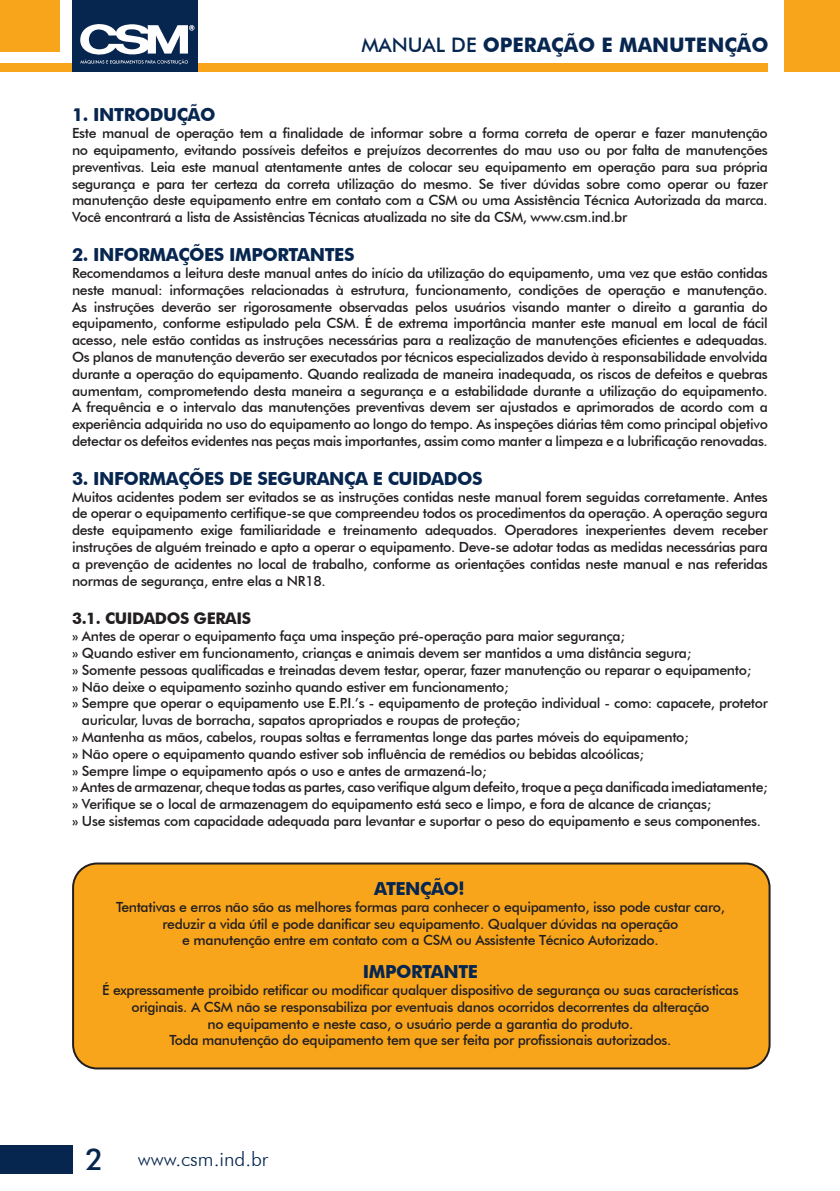
<style>
.page{position:relative;width:840px;height:1191px;background:#fff}
.page>*{position:absolute;margin:0;border:0;box-sizing:border-box;transform-origin:0 0}
.t1{font:700 20px "Futura BT";color:#07264f}
.t2{font:300 20px "Futura BT";color:#07264f}
.t3{font:700 18px "Futura BT";letter-spacing:-.025em;color:#07264f}
.t4{font:700 16px "Futura BT";letter-spacing:-.025em;color:#231f20}
.t5{font:500 14px/16.8px "Futura BT";letter-spacing:-.025em;color:#231f20;text-align:justify}
.s1{font-weight:500}
.s2{font-weight:500;font-size:30px}
</style>
<div class="page">
<div style="left:0;top:64px;width:767px;height:8px;background:#f9a51b"></div>
<div style="left:72px;top:0;width:125px;height:72px;background:#07264f"></div>
<svg style="left:80px;top:24px;width:114px;height:40px"></svg>
<div style="left:784px;top:0;width:55px;height:72px;background:#f9a51b"></div>
<div style="left:0;top:0;width:60px;height:52px;background:#f9a51b"></div>
<div style="left:0;top:1145px;width:73px;height:29px;background:#07264f"></div>
<div style="left:73px;top:863px;width:696px;height:205px;background:#f9a51b;border-radius:24px"></div>
<div style="left:72px;top:862px;width:698px;height:207px;border:2px solid #231f20;border-radius:24px"></div>
<h1 class="t1" style="left:361px;top:32px;width:408px"><span class="s1">MANUAL DE</span> OPERAÇÃO E MANUTENÇÃO</h1>
<p class="t3" style="left:72px;top:104px;width:145px">1. INTRODUÇÃO</p>
<p class="t5" style="left:72px;top:125px;width:697px">Este manual de operação tem a finalidade de informar sobre a forma correta de operar e fazer manutenção no equipamento, evitando possíveis defeitos e prejuízos decorrentes do mau uso ou por falta de manutenções preventivas. Leia este manual atentamente antes de colocar seu equipamento em operação para sua própria segurança e para ter certeza da correta utilização do mesmo. Se tiver dúvidas sobre como operar ou fazer manutenção deste equipamento entre em contato com a CSM ou uma Assistência Técnica Autorizada da marca.<br>Você encontrará a lista de Assistências Técnicas atualizada no site da CSM, www.csm.ind.br</p>
<p class="t3" style="left:72px;top:244px;width:284px">2. INFORMAÇÕES IMPORTANTES</p>
<p class="t5" style="left:72px;top:264px;width:697px">Recomendamos a leitura deste manual antes do início da utilização do equipamento, uma vez que estão contidas neste manual: informações relacionadas à estrutura, funcionamento, condições de operação e manutenção.<br>As instruções deverão ser rigorosamente observadas pelos usuários visando manter o direito a garantia do equipamento, conforme estipulado pela CSM. É de extrema importância manter este manual em local de fácil acesso, nele estão contidas as instruções necessárias para a realização de manutenções eficientes e adequadas.<br>Os planos de manutenção deverão ser executados por técnicos especializados devido à responsabilidade envolvida durante a operação do equipamento. Quando realizada de maneira inadequada, os riscos de defeitos e quebras aumentam, comprometendo desta maneira a segurança e a estabilidade durante a utilização do equipamento.<br>A frequência e o intervalo das manutenções preventivas devem ser ajustados e aprimorados de acordo com a experiência adquirida no uso do equipamento ao longo do tempo. As inspeções diárias têm como principal objetivo detectar os defeitos evidentes nas peças mais importantes, assim como manter a limpeza e a lubrificação renovadas.</p>
<p class="t3" style="left:72px;top:467px;width:412px">3. INFORMAÇÕES DE SEGURANÇA E CUIDADOS</p>
<p class="t5" style="left:72px;top:488px;width:697px">Muitos acidentes podem ser evitados se as instruções contidas neste manual forem seguidas corretamente. Antes de operar o equipamento certifique-se que compreendeu todos os procedimentos da operação. A operação segura deste equipamento exige familiaridade e treinamento adequados. Operadores inexperientes devem receber instruções de alguém treinado e apto a operar o equipamento. Deve-se adotar todas as medidas necessárias para a prevenção de acidentes no local de trabalho, conforme as orientações contidas neste manual e nas referidas normas de segurança, entre elas a NR18.</p>
<p class="t4" style="left:72px;top:609px;width:180px">3.1. CUIDADOS GERAIS</p>
<p class="t5" style="left:72px;top:628px;width:554px">» Antes de operar o equipamento faça uma inspeção pré-operação para maior segurança;</p>
<p class="t5" style="left:72px;top:644px;width:620px">» Quando estiver em funcionamento, crianças e animais devem ser mantidos a uma distância segura;</p>
<p class="t5" style="left:72px;top:661px;width:680px">» Somente pessoas qualificadas e treinadas devem testar, operar, fazer manutenção ou reparar o equipamento;</p>
<p class="t5" style="left:72px;top:678px;width:438px">» Não deixe o equipamento sozinho quando estiver em funcionamento;</p>
<p class="t5" style="left:72px;top:695px;width:697px">» Sempre que operar o equipamento use E.P.I.’s - equipamento de proteção individual - como: capacete, protetor</p>
<p class="t5" style="left:82px;top:712px;width:439px">auricular, luvas de borracha, sapatos apropriados e roupas de proteção;</p>
<p class="t5" style="left:72px;top:728px;width:617px">» Mantenha as mãos, cabelos, roupas soltas e ferramentas longe das partes móveis do equipamento;</p>
<p class="t5" style="left:72px;top:745px;width:573px">» Não opere o equipamento quando estiver sob influência de remédios ou bebidas alcoólicas;</p>
<p class="t5" style="left:72px;top:762px;width:416px">» Sempre limpe o equipamento após o uso e antes de armazená-lo;</p>
<p class="t5" style="left:72px;top:779px;width:696px">» Antes de armazenar, cheque todas as partes, caso verifique algum defeito, troque a peça danificada imediatamente;</p>
<p class="t5" style="left:72px;top:796px;width:640px">» Verifique se o local de armazenagem do equipamento está seco e limpo, e fora de alcance de crianças;</p>
<p class="t5" style="left:72px;top:812px;width:690px">» Use sistemas com capacidade adequada para levantar e suportar o peso do equipamento e seus componentes.</p>
<p class="t3" style="left:374px;top:877px;width:92px">ATENÇÃO!</p>
<p class="t5" style="left:116px;top:898px;width:610px;text-align:center">Tentativas e erros não são as melhores formas para conhecer o equipamento, isso pode custar caro, reduzir a vida útil e pode danificar seu equipamento. Qualquer dúvidas na operação<br>e manutenção entre em contato com a CSM ou Assistente Técnico Autorizado.</p>
<p class="t3" style="left:362px;top:961px;width:117px">IMPORTANTE</p>
<p class="t5" style="left:102px;top:981px;width:637px;text-align:center">É expressamente proibido retificar ou modificar qualquer dispositivo de segurança ou suas características originais. A CSM não se responsabiliza por eventuais danos ocorridos decorrentes da alteração<br>no equipamento e neste caso, o usuário perde a garantia do produto.<br>Toda manutenção do equipamento tem que ser feita por profissionais autorizados.</p>
<h1 class="t2" style="left:85px;top:1146px;width:184px"><span class="s2">2</span> www.csm.ind.br</h1>
</div>
